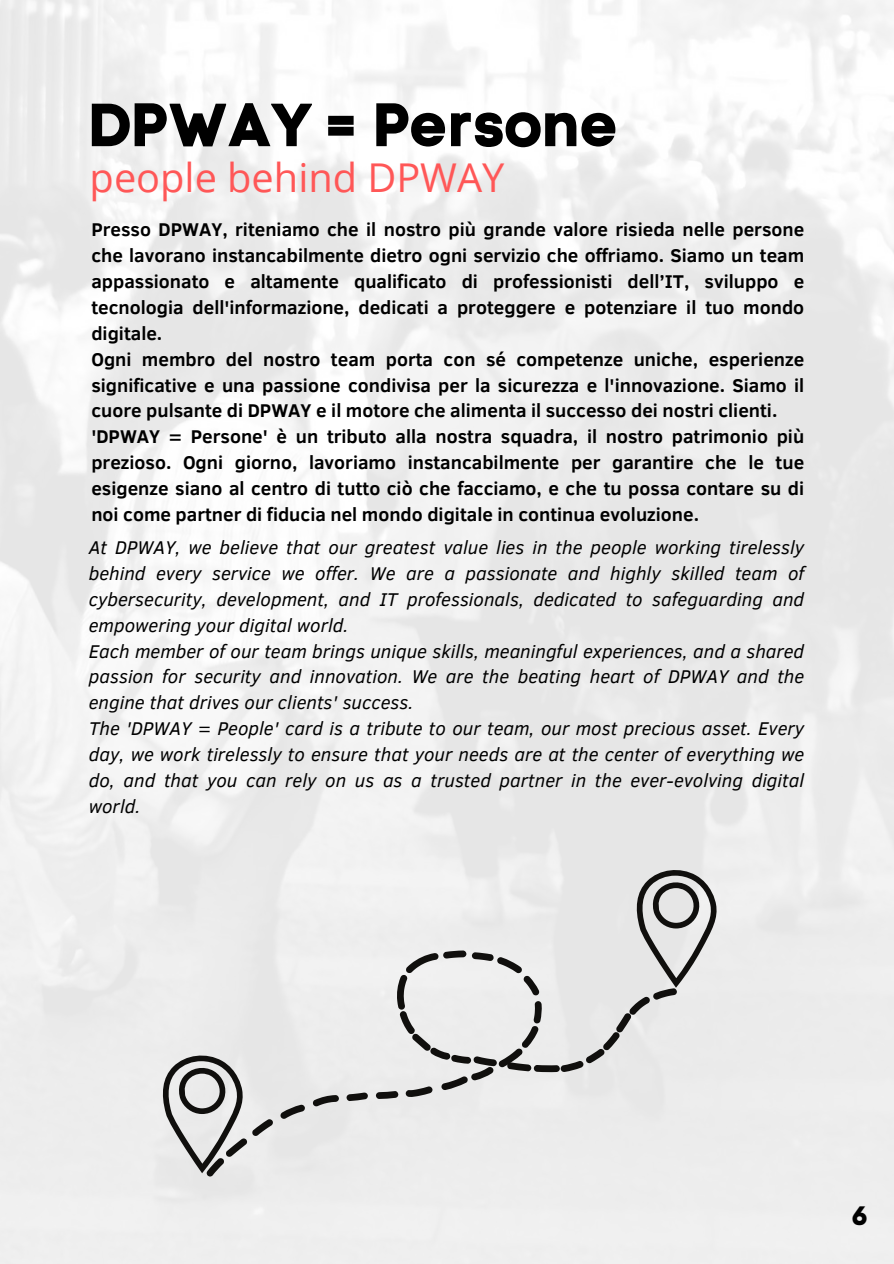
<style>
.page{position:relative;width:894px;height:1264px;background:#fff}
.page>*{position:absolute;margin:0;border:0;box-sizing:border-box;transform-origin:0 0}
.t1{font:60.6px "Code Pro Bold LC";color:#000}
.t2{font:39.75px "Open Sans";color:#ff5757}
.t3{font:26.55px "Code Pro Bold LC";color:#000}
.t4{font:700 18.9px/25.8px "Clear Sans";color:#000}
.t5{font:italic 18.9px/25.8px "Clear Sans";color:#000}
</style>
<div class="page">
<img style="left:0;top:0;width:893px;height:1263px">
<svg style="left:160px;top:1051px;width:113px;height:125px;background:#bfbfbe"></svg>
<svg style="left:280px;top:1104px;width:25px;height:15px"></svg>
<svg style="left:312px;top:1094px;width:27px;height:12px"></svg>
<svg style="left:346px;top:1092px;width:22px;height:9px"></svg>
<svg style="left:376px;top:866px;width:342px;height:232px"></svg>
<h1 class="t1" style="left:89px;top:89px;width:532px">DPWAY = Persone</h1>
<h2 class="t2" style="left:90px;top:149px;width:416px">people behind DPWAY</h2>
<p class="t4" style="left:91px;top:216px;width:714px">Presso DPWAY, riteniamo che il nostro più grande valore risieda nelle persone che lavorano instancabilmente dietro ogni servizio che offriamo. Siamo un team appassionato e altamente qualificato di professionisti dell’IT, sviluppo e tecnologia dell'informazione, dedicati a proteggere e potenziare il tuo mondo digitale.<br>Ogni membro del nostro team porta con sé competenze uniche, esperienze significative e una passione condivisa per la sicurezza e l'innovazione. Siamo il cuore pulsante di DPWAY e il motore che alimenta il successo dei nostri clienti. 'DPWAY = Persone' è un tributo alla nostra squadra, il nostro patrimonio più prezioso. Ogni giorno, lavoriamo instancabilmente per garantire che le tue esigenze siano al centro di tutto ciò che facciamo, e che tu possa contare su di noi come partner di fiducia nel mondo digitale in continua evoluzione.</p>
<p class="t5" style="left:89px;top:533px;width:716px">At DPWAY, we believe that our greatest value lies in the people working tirelessly behind every service we offer. We are a passionate and highly skilled team of cybersecurity, development, and IT professionals, dedicated to safeguarding and empowering your digital world.<br>Each member of our team brings unique skills, meaningful experiences, and a shared passion for security and innovation. We are the beating heart of DPWAY and the engine that drives our clients' success.<br>The 'DPWAY = People' card is a tribute to our team, our most precious asset. Every day, we work tirelessly to ensure that your needs are at the center of everything we do, and that you can rely on us as a trusted partner in the ever-evolving digital world.</p>
<h3 class="t3" style="left:852px;top:1200px;width:17px">6</h3>
</div>
